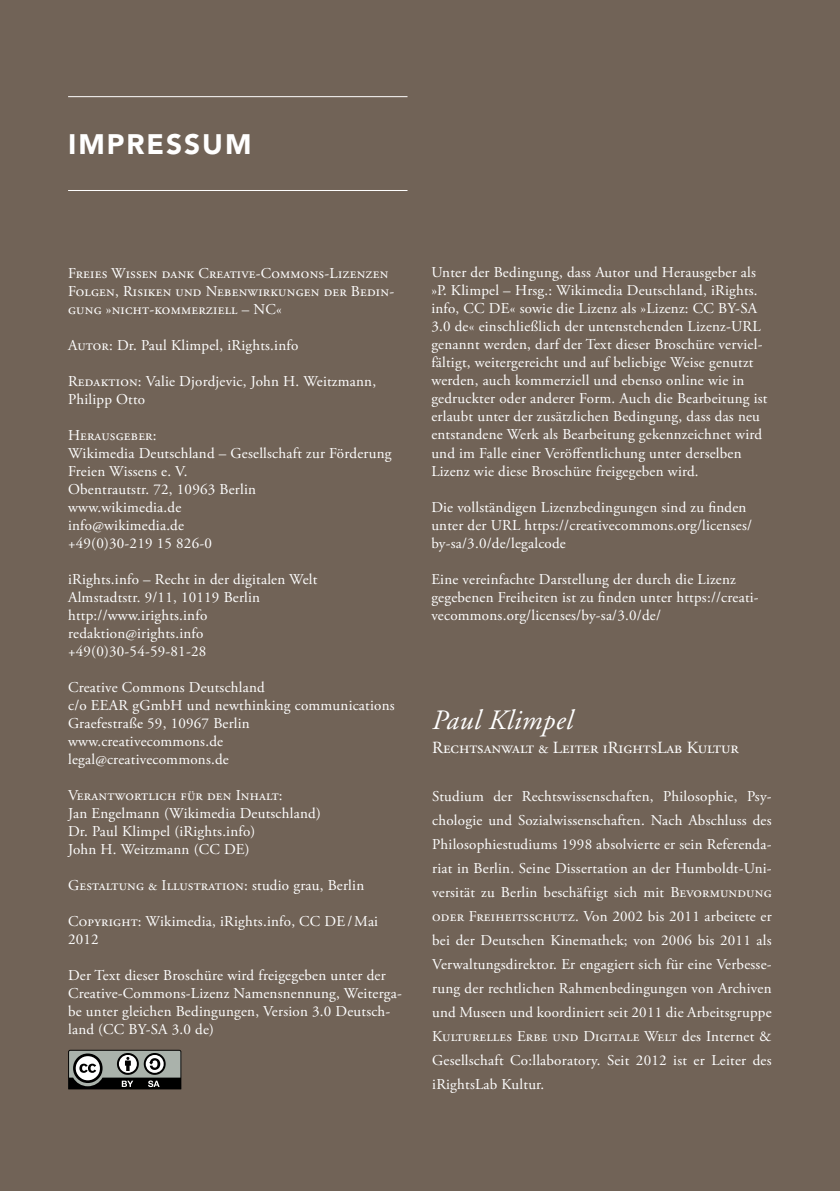
<style>
.page{position:relative;width:840px;height:1191px;background:#fff}
.page>*{position:absolute;margin:0;border:0;box-sizing:border-box;transform-origin:0 0}
.t1{font:italic 28px "Adobe Garamond";letter-spacing:.015em;color:#fff}
.t2{font:900 28px "Avenir LT Std";letter-spacing:.07em;color:#fff}
.t3{font:17px "Adobe Garamond Regular SC";color:#fff}
.t4{font:15px/18px "Adobe Garamond Pro";letter-spacing:.015em;color:#fff}
.t5{font:15px/18px "Adobe Garamond Regular SC";letter-spacing:.015em;color:#fff}
.s1{font-family:"Adobe Garamond Regular SC"}
.s2{font-family:"Adobe Garamond Pro"}
</style>
<div class="page">
<div style="left:1px;top:0;width:838px;height:1191px;background:#716357"></div>
<hr style="left:68px;top:96px;width:339px;height:1px;background:#fff">
<hr style="left:68px;top:190px;width:339px;height:1px;background:#fff">
<svg style="left:68px;top:1049px;width:113px;height:40px;background:#727572"></svg>
<h1 class="t2" style="left:68px;top:128px;width:185px">IMPRESSUM</h1>
<p class="t5" style="left:68px;top:264px;width:327px">Freies Wissen dank Creative-Commons-Lizenzen<br>Folgen, Risiken und Nebenwirkungen der Bedin&shy;gung »nicht-kommerziell – NC«</p>
<p class="t4" style="left:68px;top:336px;width:231px"><span class="s1">Autor:</span> Dr. Paul Klimpel, iRights.info</p>
<p class="t4" style="left:68px;top:372px;width:309px"><span class="s1">Redaktion:</span> Valie Djordjevic, John H. Weitzmann,<br>Philipp Otto</p>
<p class="t5" style="left:68px;top:426px;width:90px">Herausgeber:</p>
<p class="t4" style="left:68px;top:444px;width:325px">Wikimedia Deutschland – Gesellschaft zur Förderung<br>Freien Wissens e. V.<br>Obentrautstr. 72, 10963 Berlin<br>www.wikimedia.de<br>info@wikimedia.de<br>+49(0)30-219 15 826-0</p>
<p class="t4" style="left:68px;top:570px;width:251px">iRights.info – Recht in der digitalen Welt<br>Almstadtstr. 9/11, 10119 Berlin http://www.irights.info redaktion@irights.info +49(0)30-54-59-81-28</p>
<p class="t4" style="left:68px;top:678px;width:328px">Creative Commons Deutschland<br>c/o EEAR gGmbH und newthinking communications<br>Graefestraße 59, 10967 Berlin www.creativecommons.de<br>legal@creativecommons.de</p>
<p class="t5" style="left:68px;top:786px;width:216px">Verantwortlich für den Inhalt:</p>
<p class="t4" style="left:68px;top:804px;width:254px">Jan Engelmann (Wikimedia Deutschland)<br>Dr. Paul Klimpel (iRights.info)<br>John H. Weitzmann (CC DE)</p>
<p class="t5" style="left:68px;top:876px;width:297px">Gestaltung &amp; Illustration: <span class="s2">studio grau, Berlin</span></p>
<p class="t4" style="left:68px;top:912px;width:311px"><span class="s1">Copyright:</span> Wikimedia, iRights.info, CC DE /Mai<br>2012</p>
<p class="t4" style="left:68px;top:966px;width:335px">Der Text dieser Broschüre wird freigegeben unter der Creative-Commons-Lizenz Namensnennung, Weiterga&shy;be unter gleichen Bedingungen, Version 3.0 Deutsch&shy;land (CC BY-SA 3.0 de)</p>
<p class="t4" style="left:431px;top:264px;width:337px">Unter der Bedingung, dass Autor und Herausgeber als »P. Klimpel – Hrsg.: Wikimedia Deutschland, iRights. info, CC DE« sowie die Lizenz als »Lizenz: CC BY-SA 3.0 de« einschließlich der untenstehenden Lizenz-URL genannt werden, darf der Text dieser Broschüre verviel&shy;fältigt, weitergereicht und auf beliebige Weise genutzt werden, auch kommerziell und ebenso online wie in gedruckter oder anderer Form. Auch die Bearbeitung ist erlaubt unter der zusätzlichen Bedingung, dass das neu entstandene Werk als Bearbeitung gekennzeichnet wird und im Falle einer Veröffentlichung unter derselben Lizenz wie diese Broschüre freigegeben wird.</p>
<p class="t4" style="left:431px;top:498px;width:322px">Die vollständigen Lizenzbedingungen sind zu finden unter der URL https://creativecommons.org/licenses/ by-sa/3.0/de/legalcode</p>
<p class="t4" style="left:431px;top:570px;width:329px">Eine vereinfachte Darstellung der durch die Lizenz gegebenen Freiheiten ist zu finden unter https://creati&shy;vecommons.org/licenses/by-sa/3.0/de/</p>
<h1 class="t1" style="left:432px;top:705px;width:142px">Paul Klimpel</h1>
<p class="t3" style="left:432px;top:738px;width:308px">Rechtsanwalt &amp; Leiter iRightsLab Kultur</p>
<p class="t4" style="left:432px;top:784px;width:341px;line-height:24px;text-align:justify">Studium der Rechtswissenschaften, Philosophie, Psy&shy;chologie und Sozialwissenschaften. Nach Abschluss des Philosophiestudiums 1998 absolvierte er sein Referenda&shy;riat in Berlin. Seine Dissertation an der Humboldt-Uni&shy;versität zu Berlin beschäftigt sich mit <span class="s1">Bevormundung oder Freiheitsschutz.</span> Von 2002 bis 2011 arbeitete er bei der Deutschen Kinemathek; von 2006 bis 2011 als Verwaltungsdirektor. Er engagiert sich für eine Verbesse&shy;rung der rechtlichen Rahmenbedingungen von Archiven und Museen und koordiniert seit 2011 die Arbeitsgruppe</p>
<p class="t5" style="left:432px;top:1027px;width:340px">Kulturelles Erbe und Digitale Welt <span class="s2">des Internet &amp;</span></p>
<p class="t4" style="left:432px;top:1048px;width:341px;line-height:24px">Gesellschaft Co:llaboratory. Seit 2012 ist er Leiter des iRightsLab Kultur.</p>
</div>
